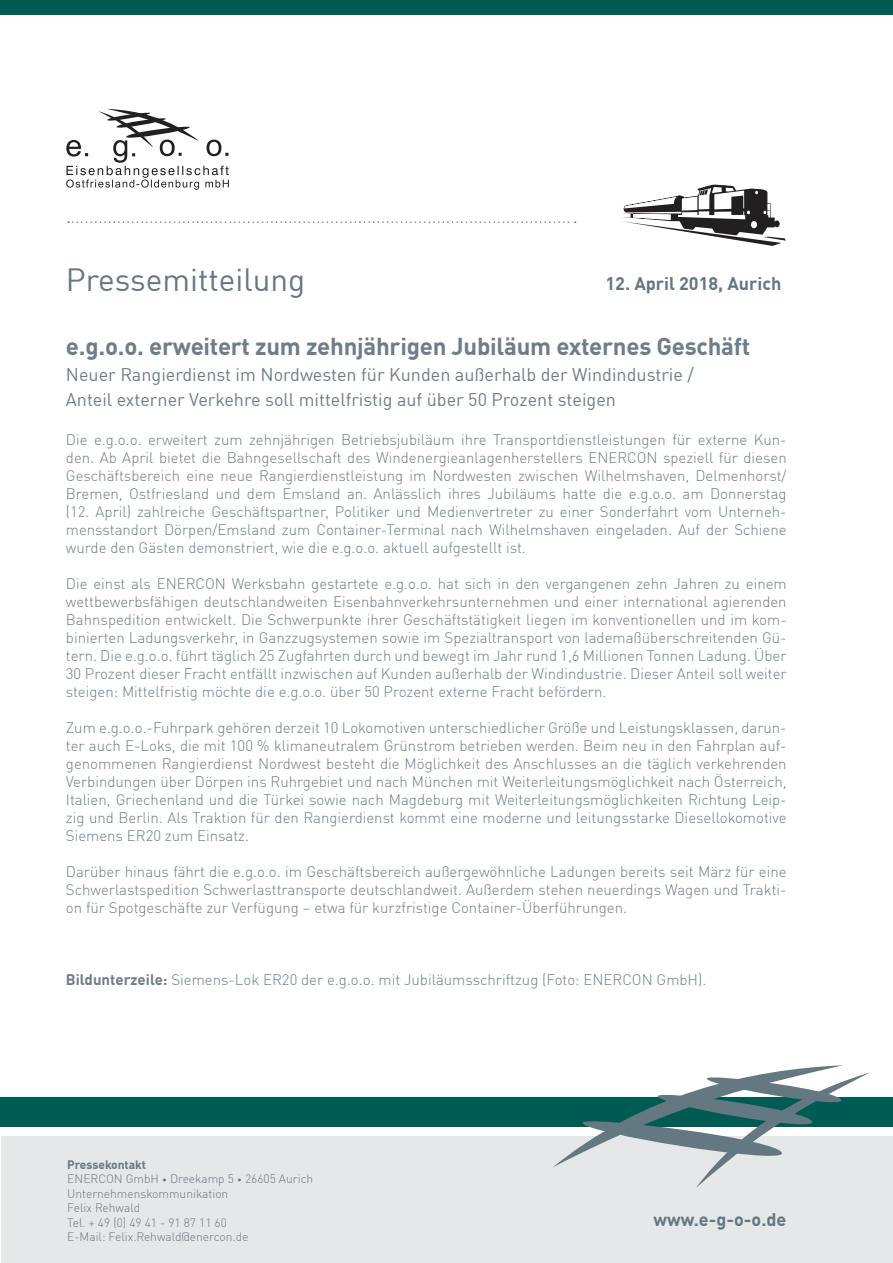
<style>
.page{position:relative;width:893px;height:1263px;background:#fff}
.page>*{position:absolute;margin:0;border:0;box-sizing:border-box;transform-origin:0 0}
.t1{font:31.5px "DIN Offc Pro";color:#647882}
.t2{font:700 24px "DIN Offc Pro";letter-spacing:-.01em;color:#6d7e89}
.t3{font:18px/25.5px "DIN Offc Pro";color:#6d7e89}
.t4{font:700 18px "DIN Offc Pro";color:#647882}
.t5{font:300 15px/18px "DIN Offc Pro";color:#6d7e89;text-align:justify}
.t6{font:300 12px/14.4px "DIN Offc Pro";color:#647882}
.s1{font-weight:700}
.s2{font-size:9px}
</style>
<div class="page">
<div style="left:0;top:1097px;width:893px;height:30px;background:#005b52"></div>
<div style="left:0;top:0;width:893px;height:15px;background:#005b52"></div>
<div style="left:1px;top:1136px;width:892px;height:127px;background:#e6e7e9"></div>
<svg style="left:553px;top:1065px;width:317px;height:123px"></svg>
<svg style="left:66px;top:109px;width:163px;height:81px"></svg>
<svg style="left:68px;top:221px;width:508px;height:2px"></svg>
<svg style="left:621px;top:185px;width:165px;height:61px"></svg>
<h1 class="t1" style="left:66px;top:255px;width:241px">Pressemitteilung</h1>
<h2 class="t2" style="left:66px;top:326px;width:686px">e.g.o.o. erweitert zum zehnjährigen Jubiläum externes Geschäft</h2>
<p class="t3" style="left:66px;top:360px;width:629px">Neuer Rangierdienst im Nordwesten für Kunden außerhalb der Windindustrie /<br>Anteil externer Verkehre soll mittelfristig auf über 50 Prozent steigen</p>
<p class="t5" style="left:66px;top:429px;width:722px">Die e.g.o.o. erweitert zum zehnjährigen Betriebsjubiläum ihre Transportdienstleistungen für externe Kun&shy;den. Ab April bietet die Bahngesellschaft des Windenergieanlagenherstellers ENERCON speziell für diesen Geschäftsbereich eine neue Rangierdienstleistung im Nordwesten zwischen Wilhelmshaven, Delmenhorst/ Bremen, Ostfriesland und dem Emsland an. Anlässlich ihres Jubiläums hatte die e.g.o.o. am Donnerstag (12. April) zahlreiche Geschäftspartner, Politiker und Medienvertreter zu einer Sonderfahrt vom Unterneh&shy;mensstandort Dörpen/Emsland zum Container-Terminal nach Wilhelmshaven eingeladen. Auf der Schiene wurde den Gästen demonstriert, wie die e.g.o.o. aktuell aufgestellt ist.</p>
<p class="t5" style="left:66px;top:573px;width:722px">Die einst als ENERCON Werksbahn gestartete e.g.o.o. hat sich in den vergangenen zehn Jahren zu einem wettbewerbsfähigen deutschlandweiten Eisenbahnverkehrsunternehmen und einer international agierenden Bahnspedition entwickelt. Die Schwerpunkte ihrer Geschäftstätigkeit liegen im konventionellen und im kom&shy;binierten Ladungsverkehr, in Ganzzugsystemen sowie im Spezialtransport von lademaßüberschreitenden Gü&shy;tern. Die e.g.o.o. führt täglich 25 Zugfahrten durch und bewegt im Jahr rund 1,6 Millionen Tonnen Ladung. Über 30 Prozent dieser Fracht entfällt inzwischen auf Kunden außerhalb der Windindustrie. Dieser Anteil soll weiter steigen: Mittelfristig möchte die e.g.o.o. über 50 Prozent externe Fracht befördern.</p>
<p class="t5" style="left:66px;top:717px;width:722px">Zum e.g.o.o.-Fuhrpark gehören derzeit 10 Lokomotiven unterschiedlicher Größe und Leistungsklassen, darun&shy;ter auch E-Loks, die mit 100 % klimaneutralem Grünstrom betrieben werden. Beim neu in den Fahrplan auf&shy;genommenen Rangierdienst Nordwest besteht die Möglichkeit des Anschlusses an die täglich verkehrenden Verbindungen über Dörpen ins Ruhrgebiet und nach München mit Weiterleitungsmöglichkeit nach Österreich, Italien, Griechenland und die Türkei sowie nach Magdeburg mit Weiterleitungsmöglichkeiten Richtung Leip&shy;zig und Berlin. Als Traktion für den Rangierdienst kommt eine moderne und leitungsstarke Diesellokomotive Siemens ER20 zum Einsatz.</p>
<p class="t5" style="left:66px;top:861px;width:722px">Darüber hinaus fährt die e.g.o.o. im Geschäftsbereich außergewöhnliche Ladungen bereits seit März für eine Schwerlastspedition Schwerlasttransporte deutschlandweit. Außerdem stehen neuerdings Wagen und Trakti&shy;on für Spotgeschäfte zur Verfügung – etwa für kurzfristige Container-Überführungen.</p>
<p class="t4" style="left:605px;top:268px;width:177px">12. April 2018, Aurich</p>
<p class="t5" style="left:66px;top:969px;width:642px"><span class="s1">Bildunterzeile:</span> Siemens-Lok ER20 der e.g.o.o. mit Jubiläumsschriftzug (Foto: ENERCON GmbH).</p>
<p class="t6" style="left:67px;top:1156px;width:248px"><span class="s1">Pressekontakt<br></span>ENERCON GmbH <span class="s2">•</span> Dreekamp 5 <span class="s2">•</span> 26605 Aurich<br>Unternehmenskommunikation<br>Felix Rehwald<br>Tel. + 49 (0) 49 41 - 91 87 11 60<br>E-Mail: Felix.Rehwald@enercon.de</p>
<p class="t4" style="left:654px;top:1204px;width:134px">www.e-g-o-o.de</p>
</div>
